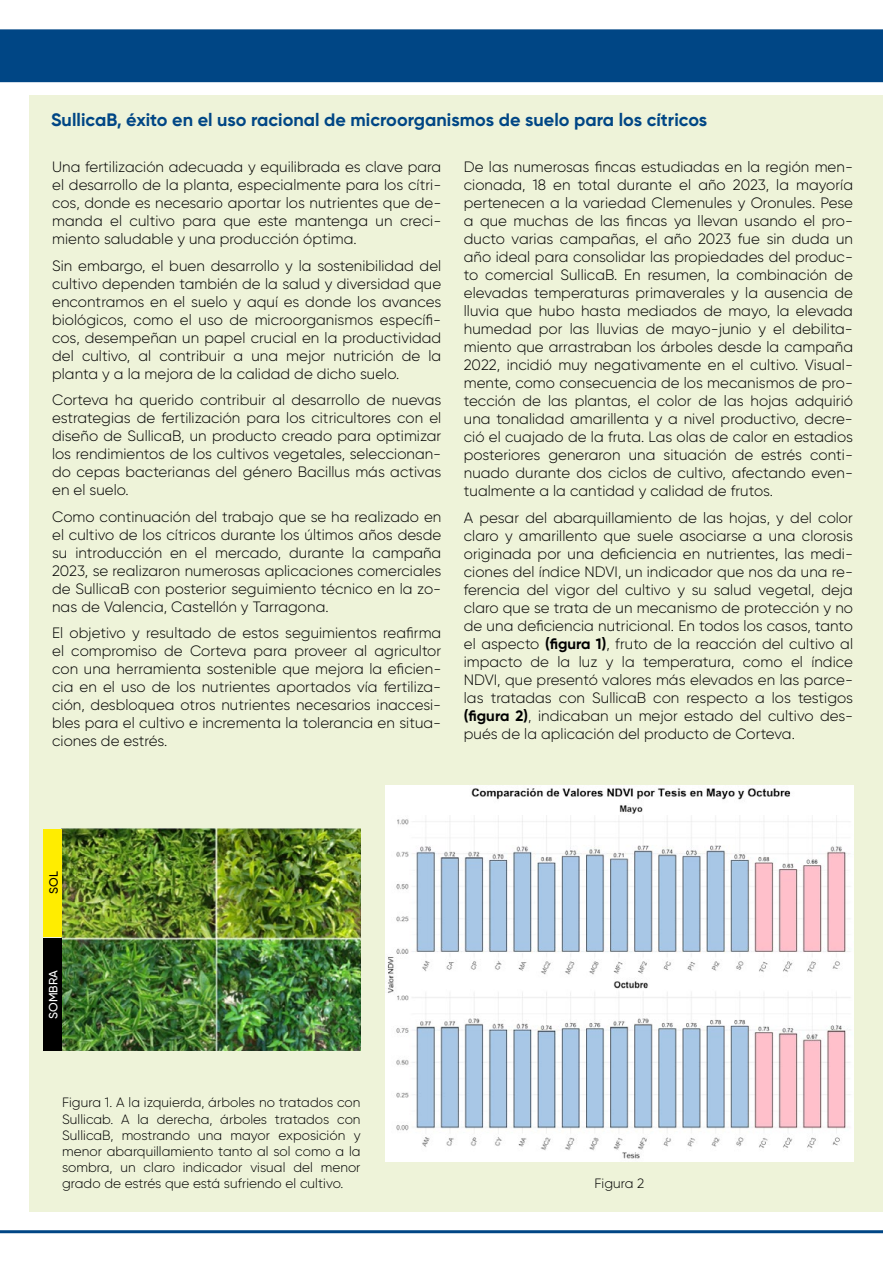
<style>
.page{position:relative;width:883px;height:1263px;background:#fff}
.page>*{position:absolute;margin:0;border:0;box-sizing:border-box;transform-origin:0 0}
.t1{font:700 18px "Gilroy";color:#004685}
.t2{font:300 15px/18px "Gilroy";letter-spacing:.005em;color:#000;text-align:justify}
.t3{font:300 13.5px/16.2px "Gilroy";letter-spacing:.005em;color:#000;text-align:justify}
.t4{font:500 12px "Gilroy";color:#fff}
.t5{font:500 12px "Gilroy";color:#000}
.s1{font-weight:700}
</style>
<div class="page">
<div style="left:30px;top:96px;width:852px;height:1116px;background:#eef3d9"></div>
<div style="left:0;top:29px;width:882px;height:54px;background:#004685"></div>
<hr style="left:0;top:1230px;width:882px;height:3px;background:#004685">
<img style="left:385px;top:786px;width:468px;height:376px">
<img style="left:62px;top:829px;width:298px;height:222px">
<div style="left:44px;top:829px;width:18px;height:108px;background:#ffed00"></div>
<div style="left:44px;top:938px;width:18px;height:113px;background:#000"></div>
<p class="t1" style="left:51px;top:109px;width:657px">SullicaB, éxito en el uso racional de microorganismos de suelo para los cítricos</p>
<p class="t2" style="left:52px;top:158px;width:390px">Una fertilización adecuada y equilibrada es clave para el desarrollo de la planta, especialmente para los cítri&shy;cos, donde es necesario aportar los nutrientes que de&shy;manda el cultivo para que este mantenga un creci&shy;miento saludable y una producción óptima.</p>
<p class="t2" style="left:52px;top:256px;width:390px">Sin embargo, el buen desarrollo y la sostenibilidad del cultivo dependen también de la salud y diversidad que encontramos en el suelo y aquí es donde los avances biológicos, como el uso de microorganismos específi&shy;cos, desempeñan un papel crucial en la productividad del cultivo, al contribuir a una mejor nutrición de la planta y a la mejora de la calidad de dicho suelo.</p>
<p class="t2" style="left:52px;top:391px;width:390px">Corteva ha querido contribuir al desarrollo de nuevas estrategias de fertilización para los citricultores con el diseño de SullicaB, un producto creado para optimizar los rendimientos de los cultivos vegetales, seleccionan&shy;do cepas bacterianas del género Bacillus más activas en el suelo.</p>
<p class="t2" style="left:52px;top:507px;width:390px">Como continuación del trabajo que se ha realizado en el cultivo de los cítricos durante los últimos años desde su introducción en el mercado, durante la campaña 2023, se realizaron numerosas aplicaciones comerciales de SullicaB con posterior seguimiento técnico en la zo&shy;nas de Valencia, Castellón y Tarragona.</p>
<p class="t2" style="left:52px;top:624px;width:390px">El objetivo y resultado de estos seguimientos reafirma el compromiso de Corteva para proveer al agricultor con una herramienta sostenible que mejora la eficien&shy;cia en el uso de los nutrientes aportados vía fertiliza&shy;ción, desbloquea otros nutrientes necesarios inaccesi&shy;bles para el cultivo e incrementa la tolerancia en situa&shy;ciones de estrés.</p>
<p class="t2" style="left:463px;top:158px;width:390px">De las numerosas fincas estudiadas en la región men&shy;cionada, 18 en total durante el año 2023, la mayoría pertenecen a la variedad Clemenules y Oronules. Pese a que muchas de las fincas ya llevan usando el pro&shy;ducto varias campañas, el año 2023 fue sin duda un año ideal para consolidar las propiedades del produc&shy;to comercial SullicaB. En resumen, la combinación de elevadas temperaturas primaverales y la ausencia de lluvia que hubo hasta mediados de mayo, la elevada humedad por las lluvias de mayo-junio y el debilita&shy;miento que arrastraban los árboles desde la campaña 2022, incidió muy negativamente en el cultivo. Visual&shy;mente, como consecuencia de los mecanismos de pro&shy;tección de las plantas, el color de las hojas adquirió una tonalidad amarillenta y a nivel productivo, decre&shy;ció el cuajado de la fruta. Las olas de calor en estadios posteriores generaron una situación de estrés conti&shy;nuado durante dos ciclos de cultivo, afectando even&shy;tualmente a la cantidad y calidad de frutos.</p>
<p class="t2" style="left:463px;top:508px;width:391px">A pesar del abarquillamiento de las hojas, y del color claro y amarillento que suele asociarse a una clorosis originada por una deficiencia en nutrientes, las medi&shy;ciones del índice NDVI, un indicador que nos da una re&shy;ferencia del vigor del cultivo y su salud vegetal, deja claro que se trata de un mecanismo de protección y no de una deficiencia nutricional. En todos los casos, tanto el aspecto <span class="s1">(figura 1)</span>, fruto de la reacción del cultivo al impacto de la luz y la temperatura, como el índice NDVI, que presentó valores más elevados en las parce&shy;las tratadas con SullicaB con respecto a los testigos <span class="s1">(figura 2)</span>, indicaban un mejor estado del cultivo des&shy;pués de la aplicación del producto de Corteva.</p>
<p class="t5" style="left:46px;top:894px;width:24px;rotate:-90deg">SOL</p>
<p class="t4" style="left:46px;top:1019px;width:50px;rotate:-90deg">SOMBRA</p>
<p class="t3" style="left:62px;top:1094px;width:300px">Figura 1. A la izquierda, árboles no tratados con Sullicab. A la derecha, árboles tratados con SullicaB, mostrando una mayor exposición y menor abarquillamiento tanto al sol como a la sombra, un claro indicador visual del menor grado de estrés que está sufriendo el cultivo.</p>
<p class="t3" style="left:594px;top:1175px;width:51px">Figura 2</p>
</div>
